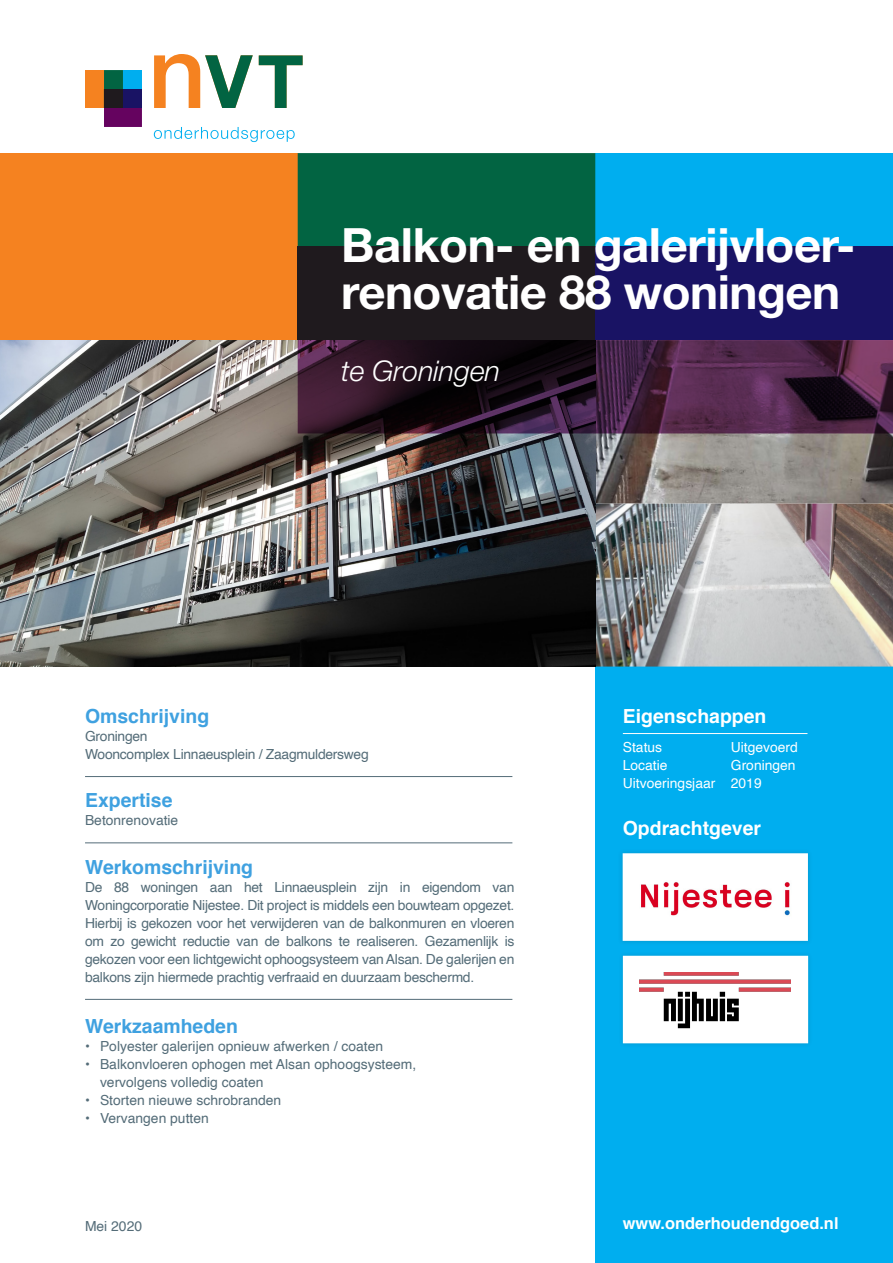
<style>
.page{position:relative;width:893px;height:1263px;background:#fff}
.page>*{position:absolute;margin:0;border:0;box-sizing:border-box;transform-origin:0 0}
.t1{font:700 47.4px/47.4px "Helvetica Neue LT Std";letter-spacing:-.01em;color:#fff}
.t2{font:italic 300 28.5px "Helvetica Neue LT Std";color:#fff}
.t3{font:700 19.35px "Helvetica";color:#3fa1e0}
.t4{font:700 19.35px "Helvetica";color:#fff}
.t5{font:700 16.35px "Helvetica";color:#fff}
.t6{font:13.8px/18px "Helvetica";color:#546c78;text-align:justify}
.t7{font:13.8px "Helvetica";color:#fff}
.t8{font:13.8px "Helvetica";letter-spacing:-.02em;color:#546c78}
</style>
<div class="page">
<div style="left:595px;top:550px;width:298px;height:713px;background:#00aeef"></div>
<svg style="left:154px;top:127px;width:141px;height:15px"></svg>
<svg style="left:154px;top:54px;width:149px;height:54px"></svg>
<svg style="left:85px;top:70px;width:57px;height:57px;background:#877174"></svg>
<div style="left:123px;top:89px;width:19px;height:19px;background:#191364"></div>
<div style="left:104px;top:89px;width:19px;height:19px;background:#1f1a1e"></div>
<img style="left:595px;top:433px;width:298px;height:233px">
<img style="left:0;top:433px;width:595px;height:233px">
<svg style="left:0;top:340px;width:298px;height:93px;background:#8f8e8f"></svg>
<div style="left:0;top:153px;width:298px;height:187px;background:#f58220"></div>
<div style="left:595px;top:153px;width:298px;height:94px;background:#00aeef"></div>
<div style="left:298px;top:153px;width:297px;height:94px;background:#026442"></div>
<svg style="left:298px;top:340px;width:595px;height:93px;background:#381b33"></svg>
<div style="left:595px;top:247px;width:298px;height:93px;background:#191364"></div>
<div style="left:298px;top:247px;width:297px;height:93px;background:#1f1a1e"></div>
<hr style="left:85px;top:776px;width:427px;height:1px;background:#546c78">
<hr style="left:85px;top:842px;width:427px;height:1px;background:#546c78">
<hr style="left:85px;top:999px;width:427px;height:1px;background:#546c78">
<hr style="left:623px;top:733px;width:184px;height:1px;background:#fff">
<div style="left:618px;top:848px;width:195px;height:98px;background:#01aae7"></div>
<div style="left:625px;top:856px;width:180px;height:82px;background:#fff"></div>
<img style="left:641px;top:882px;width:149px;height:34px">
<div style="left:623px;top:853px;width:185px;height:88px;border:5px solid #fff"></div>
<div style="left:618px;top:951px;width:195px;height:97px;background:#231f20;opacity:.15"></div>
<div style="left:623px;top:956px;width:185px;height:87px;background:#fff"></div>
<img style="left:640px;top:972px;width:150px;height:56px">
<p class="t1" style="left:341px;top:220px;width:516px">Balkon- en galerijvloer&shy;renovatie 88 woningen</p>
<p class="t2" style="left:341px;top:354px;width:160px">te Groningen</p>
<p class="t3" style="left:85px;top:700px;width:126px">Omschrijving</p>
<p class="t8" style="left:85px;top:725px;width:64px">Groningen</p>
<p class="t8" style="left:85px;top:743px;width:285px">Wooncomplex Linnaeusplein / Zaagmuldersweg</p>
<p class="t3" style="left:85px;top:785px;width:89px">Expertise</p>
<p class="t6" style="left:85px;top:812px;width:95px">Betonrenovatie</p>
<p class="t3" style="left:85px;top:851px;width:170px">Werkomschrijving</p>
<p class="t6" style="left:85px;top:878px;width:431px">De 88 woningen aan het Linnaeusplein zijn in eigendom van Woningcorporatie Nijestee. Dit project is middels een bouwteam opgezet.<br>Hierbij is gekozen voor het verwijderen van de balkonmuren en vloeren om zo gewicht reductie van de balkons te realiseren. Gezamenlijk is gekozen voor een lichtgewicht ophoogsysteem van Alsan. De galerijen en balkons zijn hiermede prachtig verfraaid en duurzaam beschermd.</p>
<p class="t3" style="left:85px;top:1010px;width:154px">Werkzaamheden</p>
<p class="t6" style="left:85px;top:1037px;width:300px">• Polyester galerijen opnieuw afwerken / coaten</p>
<p class="t6" style="left:100px;top:1055px;width:318px;text-indent:-15px">• Balkonvloeren ophogen met Alsan ophoogsysteem, vervolgens volledig coaten</p>
<p class="t6" style="left:85px;top:1091px;width:198px">• Storten nieuwe schrobranden</p>
<p class="t6" style="left:85px;top:1109px;width:125px">• Vervangen putten</p>
<p class="t4" style="left:623px;top:700px;width:145px">Eigenschappen</p>
<p class="t7" style="left:623px;top:736px;width:41px">Status</p>
<p class="t7" style="left:731px;top:736px;width:69px">Uitgevoerd</p>
<p class="t7" style="left:623px;top:754px;width:46px">Locatie</p>
<p class="t7" style="left:731px;top:754px;width:66px">Groningen</p>
<p class="t7" style="left:623px;top:773px;width:140px">Uitvoeringsjaar 2019</p>
<p class="t4" style="left:623px;top:812px;width:140px">Opdrachtgever</p>
<p class="t6" style="left:85px;top:1217px;width:59px">Mei 2020</p>
<p class="t5" style="left:623px;top:1209px;width:217px">www.onderhoudendgoed.nl</p>
</div>
